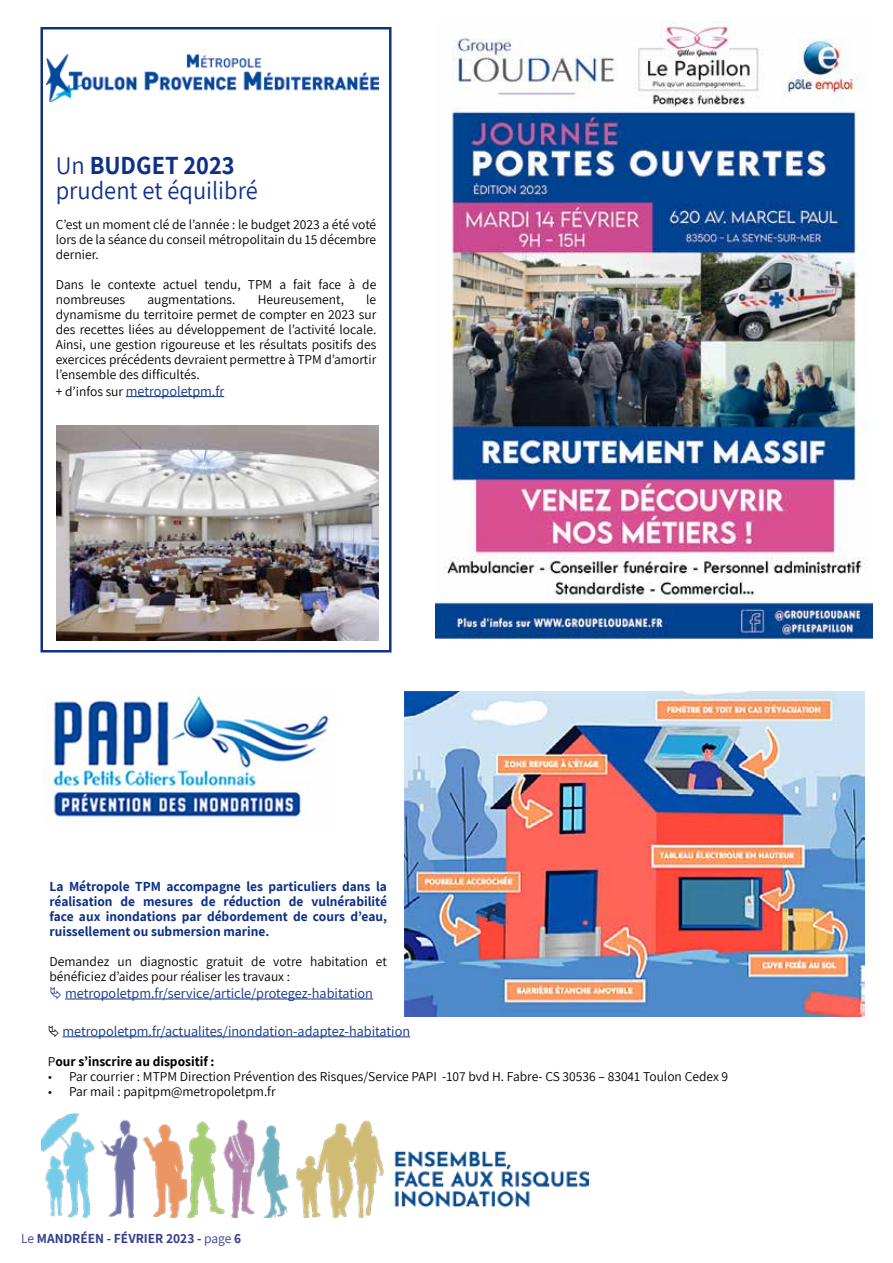
<style>
.page{position:relative;width:893px;height:1263px;background:#fff}
.page>*{position:absolute;margin:0;border:0;box-sizing:border-box;transform-origin:0 0}
.t1{font:25.5px/25.5px "Assistant";color:#0e3187;scale:.96 1}
.t2{font:14.25px "Assistant";color:#0e3187}
.t3{font:13.5px/15px "Assistant";color:#000;text-align:justify}
.t4{font:700 13.5px/15px "Assistant";color:#0e3187;text-align:justify}
.t5{font:700 13.5px "Assistant";color:#364090}
.t6{font:700 13.5px "Assistant";color:#000}
.s1{font-weight:700}
.s2{font-size:13.5px;color:#000}
.s3{font-weight:400}
.s4{font-family:"Myriad Pro"}
</style>
<div class="page">
<hr style="left:126px;top:396px;width:98px;height:1px;background:#0e3187">
<div style="left:40px;top:27px;width:351px;height:625px;border:2px solid #0e3187"></div>
<img style="left:47px;top:54px;width:331px;height:48px">
<img style="left:56px;top:425px;width:322px;height:216px">
<img style="left:45px;top:692px;width:291px;height:130px">
<img style="left:404px;top:692px;width:460px;height:324px">
<img style="left:42px;top:1114px;width:547px;height:103px">
<hr style="left:65px;top:998px;width:308px;height:1px;background:#0e3187">
<hr style="left:63px;top:1036px;width:347px;height:1px;background:#0e3187">
<img style="left:435px;top:21px;width:437px;height:618px">
<h1 class="t1" style="left:56px;top:151px;width:212px">Un <span class="s1">BUDGET 2023 </span>prudent et équilibré</h1>
<p class="t3" style="left:56px;top:216px;width:322px">C’est un moment clé de l’année : le budget 2023 a été voté lors de la séance du conseil métropolitain du 15 décembre dernier.</p>
<p class="t3" style="left:56px;top:276px;width:322px">Dans le contexte actuel tendu, TPM a fait face à de nombreuses</p>
<p class="t3" style="left:56px;top:291px;width:322px;text-indent:310px">le dynamisme du territoire permet de compter en 2023 sur des recettes liées au développement de l’activité locale.<br>Ainsi, une gestion rigoureuse et les résultats positifs des exercices précédents devraient permettre à TPM d’amortir l’ensemble des difficultés.</p>
<p class="t2" style="left:56px;top:381px;width:170px"><span class="s2">+ d’infos sur</span> metropoletpm.fr</p>
<p class="t3" style="left:147px;top:291px;width:89px">augmentations.</p>
<p class="t3" style="left:258px;top:291px;width:88px">Heureusement,</p>
<p class="t4" style="left:50px;top:879px;width:339px">La Métropole TPM accompagne les particuliers dans la réalisation de mesures de réduction de vulnérabilité face aux inondations par débordement de cours d’eau, ruissellement ou submersion marine.</p>
<p class="t3" style="left:50px;top:954px;width:339px">Demandez un diagnostic gratuit de votre habitation et bénéficiez d’aides pour réaliser les travaux :</p>
<p class="t2" style="left:65px;top:983px;width:309px">metropoletpm.fr/service/article/protegez-habitation</p>
<p class="t2" style="left:63px;top:1021px;width:349px">metropoletpm.fr/actualites/inondation-adaptez-habitation</p>
<p class="t6" style="left:48px;top:1052px;width:168px"><span class="s3">P</span>our s’inscrire au dispositif :</p>
<p class="t3" style="left:48px;top:1068px;width:682px"><span class="s4">•</span> Par courrier : MTPM Direction Prévention des Risques/Service PAPI -107 bvd H. Fabre- CS 30536 – 83041 Toulon Cedex 9</p>
<p class="t3" style="left:48px;top:1083px;width:229px"><span class="s4">•</span> Par mail : papitpm@metropoletpm.fr</p>
<p class="t5" style="left:21px;top:1229px;width:221px"><span class="s3">Le</span> MANDRÉEN - FÉVRIER 2023 - <span class="s3">page</span> 6</p>
</div>
